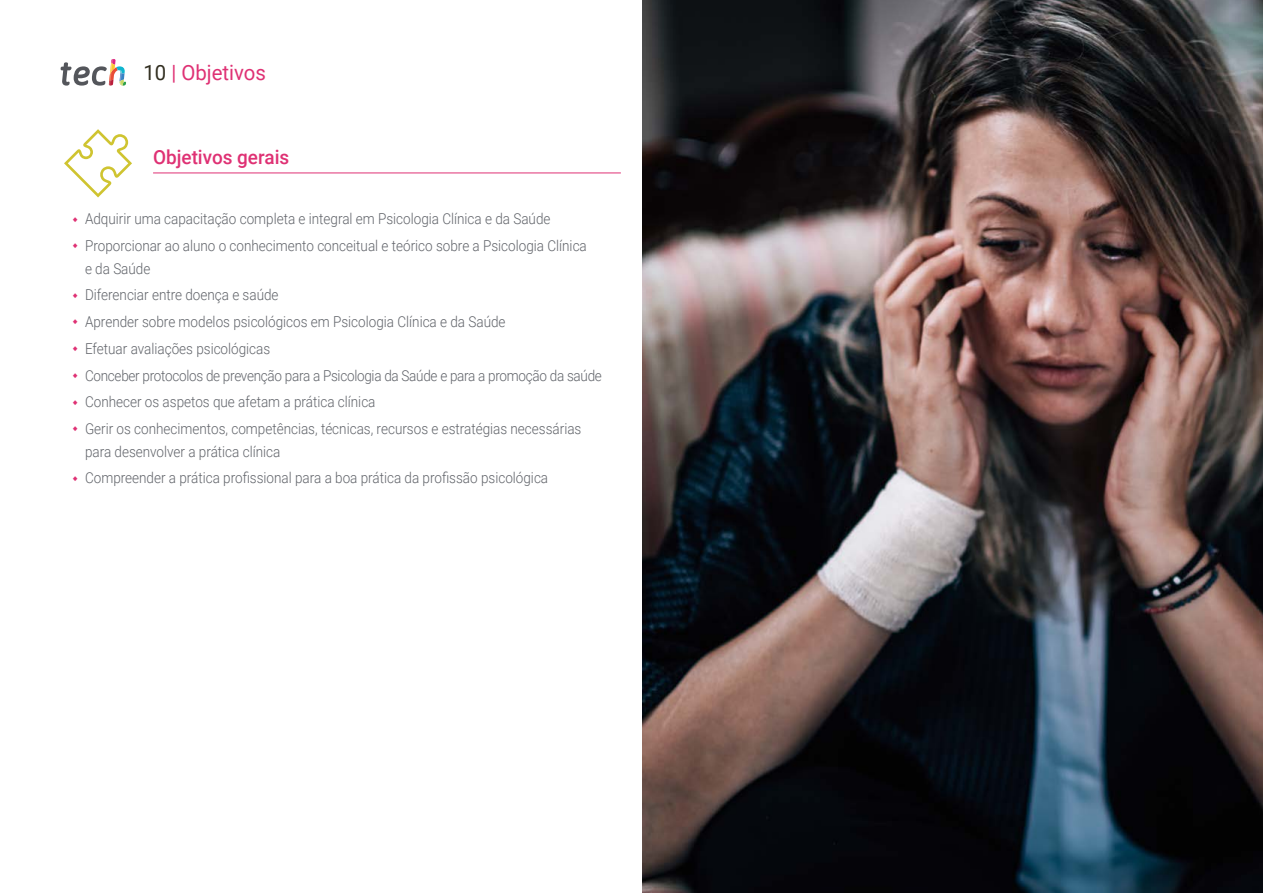
<style>
.page{position:relative;width:1263px;height:893px;background:#fff}
.page>*{position:absolute;margin:0;border:0;box-sizing:border-box;transform-origin:0 0}
.t1{font:21px "Roboto";color:#df3174}
.t2{font:500 19.5px "Roboto";color:#df3174}
.t3{font:300 15px/26.7px "Roboto";color:#61646a;scale:.9 1}
.s1{color:#312e20}
</style>
<div class="page">
<img style="left:642px;top:0;width:621px;height:893px">
<svg style="left:61px;top:59px;width:65px;height:27px"></svg>
<hr style="left:153px;top:173px;width:468px;height:1px;background:#df3174">
<svg style="left:64px;top:129px;width:68px;height:68px"></svg>
<h1 class="t1" style="left:144px;top:57px;width:124px"><span class="s1">10</span> | Objetivos</h1>
<h2 class="t2" style="left:153px;top:144px;width:138px">Objetivos gerais</h2>
<p class="t3" style="left:85px;top:205px;width:559px">Adquirir uma capacitação completa e integral em Psicologia Clínica e da Saúde<br>Proporcionar ao aluno o conhecimento conceitual e teórico sobre a Psicologia Clínica</p>
<p class="t3" style="left:85px;top:254px;width:576px">e da Saúde<br>Diferenciar entre doença e saúde<br>Aprender sobre modelos psicológicos em Psicologia Clínica e da Saúde<br>Efetuar avaliações psicológicas<br>Conceber protocolos de prevenção para a Psicologia da Saúde e para a promoção da saúde Conhecer os aspetos que afetam a prática clínica<br>Gerir os conhecimentos, competências, técnicas, recursos e estratégias necessárias</p>
<p class="t3" style="left:85px;top:437px;width:516px">para desenvolver a prática clínica<br>Compreender a prática profissional para a boa prática da profissão psicológica</p>
</div>
